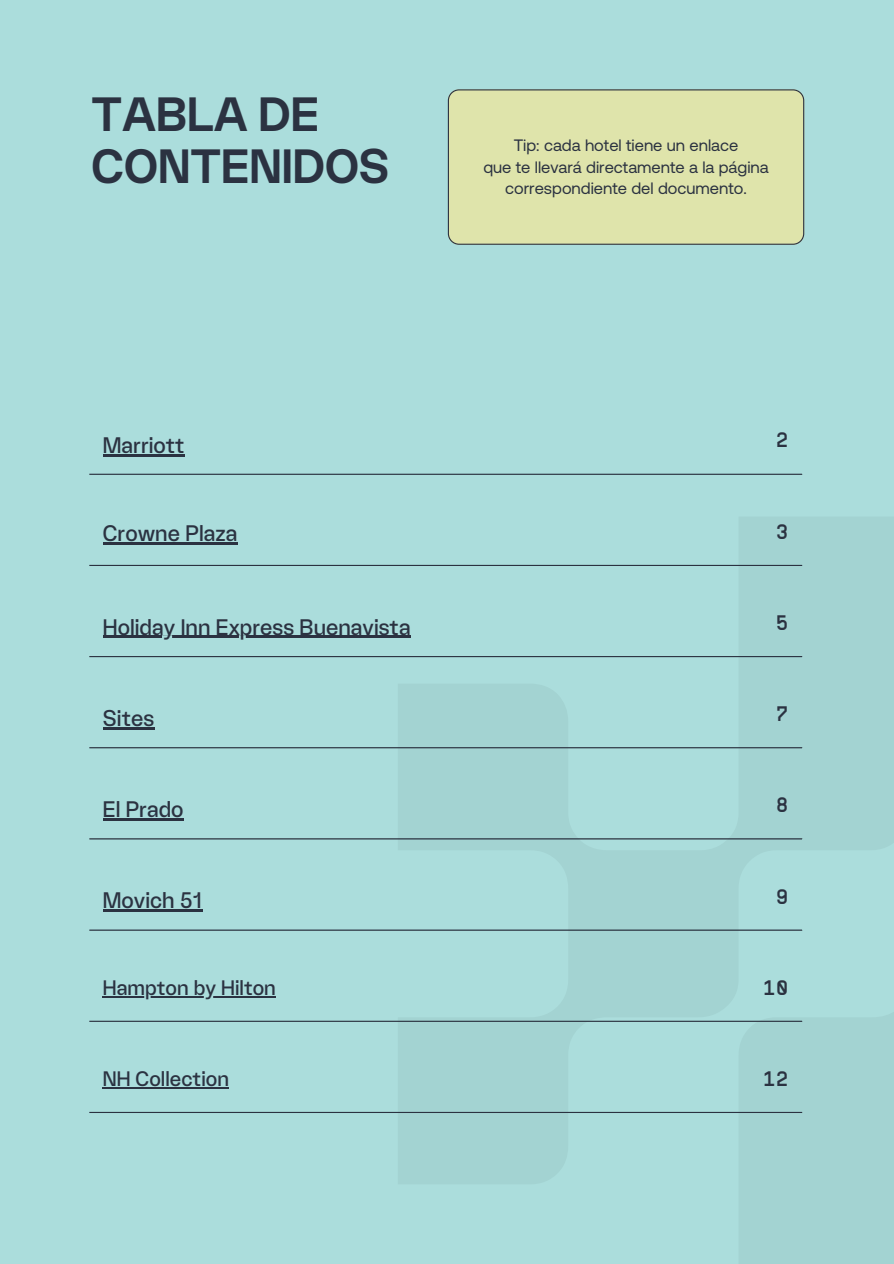
<style>
.page{position:relative;width:894px;height:1264px;background:#fff}
.page>*{position:absolute;margin:0;border:0;box-sizing:border-box;transform-origin:0 0}
.t1{font:900 48px/51.8px "Wasa";color:#2b3241}
.t2{font:700 22.5px "Wasa";color:#2b3241}
.t3{font:700 21px "Wasa";color:#2b3241}
.t4{font:500 21px "PP Supply Mono";color:#2b3241}
.t5{font:16.5px/21.3px "Aeonik";color:#2b3241;text-align:center}
</style>
<div class="page">
<div style="left:0;top:0;width:893px;height:1263px;background:#abdddc"></div>
<hr style="left:103px;top:454px;width:81px;height:2px;background:#2b3241">
<hr style="left:103px;top:542px;width:134px;height:2px;background:#2b3241">
<hr style="left:103px;top:635px;width:307px;height:3px;background:#2b3241">
<hr style="left:103px;top:727px;width:51px;height:2px;background:#2b3241">
<hr style="left:103px;top:818px;width:80px;height:2px;background:#2b3241">
<hr style="left:103px;top:909px;width:99px;height:2px;background:#2b3241">
<hr style="left:103px;top:995px;width:173px;height:2px;background:#2b3241">
<hr style="left:103px;top:1087px;width:126px;height:1px;background:#2b3241">
<hr style="left:89px;top:473px;width:712px;height:2px;background:#2b3241">
<hr style="left:89px;top:565px;width:712px;height:1px;background:#2b3241">
<hr style="left:89px;top:656px;width:712px;height:1px;background:#2b3241">
<hr style="left:89px;top:747px;width:712px;height:1px;background:#2b3241">
<hr style="left:89px;top:838px;width:712px;height:1px;background:#2b3241">
<hr style="left:89px;top:929px;width:712px;height:1px;background:#2b3241">
<hr style="left:89px;top:1020px;width:712px;height:1px;background:#2b3241">
<hr style="left:89px;top:1111px;width:712px;height:1px;background:#2b3241">
<div style="left:447px;top:89px;width:357px;height:156px;background:#dfe4ab"></div>
<p class="t1" style="left:91px;top:92px;width:300px">TABLA DE<br>CONTENIDOS</p>
<p class="t5" style="left:513px;top:135px;width:226px">Tip: cada hotel tiene un enlace</p>
<p class="t5" style="left:483px;top:156px;width:287px">que te llevará directamente a la página correspondiente del documento.</p>
<p class="t2" style="left:103px;top:435px;width:83px">Marriott</p>
<h1 class="t4" style="left:775px;top:432px;width:14px">2</h1>
<p class="t2" style="left:103px;top:523px;width:136px">Crowne Plaza</p>
<p class="t4" style="left:775px;top:524px;width:14px">3</p>
<p class="t2" style="left:103px;top:617px;width:309px">Holiday Inn Express Buenavista</p>
<p class="t4" style="left:775px;top:615px;width:14px">5</p>
<p class="t2" style="left:103px;top:708px;width:53px">Sites</p>
<p class="t4" style="left:775px;top:706px;width:14px">7</p>
<p class="t2" style="left:103px;top:799px;width:82px">El Prado</p>
<p class="t4" style="left:775px;top:797px;width:14px">8</p>
<p class="t2" style="left:103px;top:890px;width:101px">Movich 51</p>
<p class="t4" style="left:775px;top:888px;width:14px">9</p>
<p class="t3" style="left:103px;top:978px;width:174px">Hampton by Hilton</p>
<p class="t4" style="left:762px;top:979px;width:27px">10</p>
<p class="t3" style="left:103px;top:1069px;width:128px">NH Collection</p>
<p class="t4" style="left:762px;top:1071px;width:27px">12</p>
</div>
